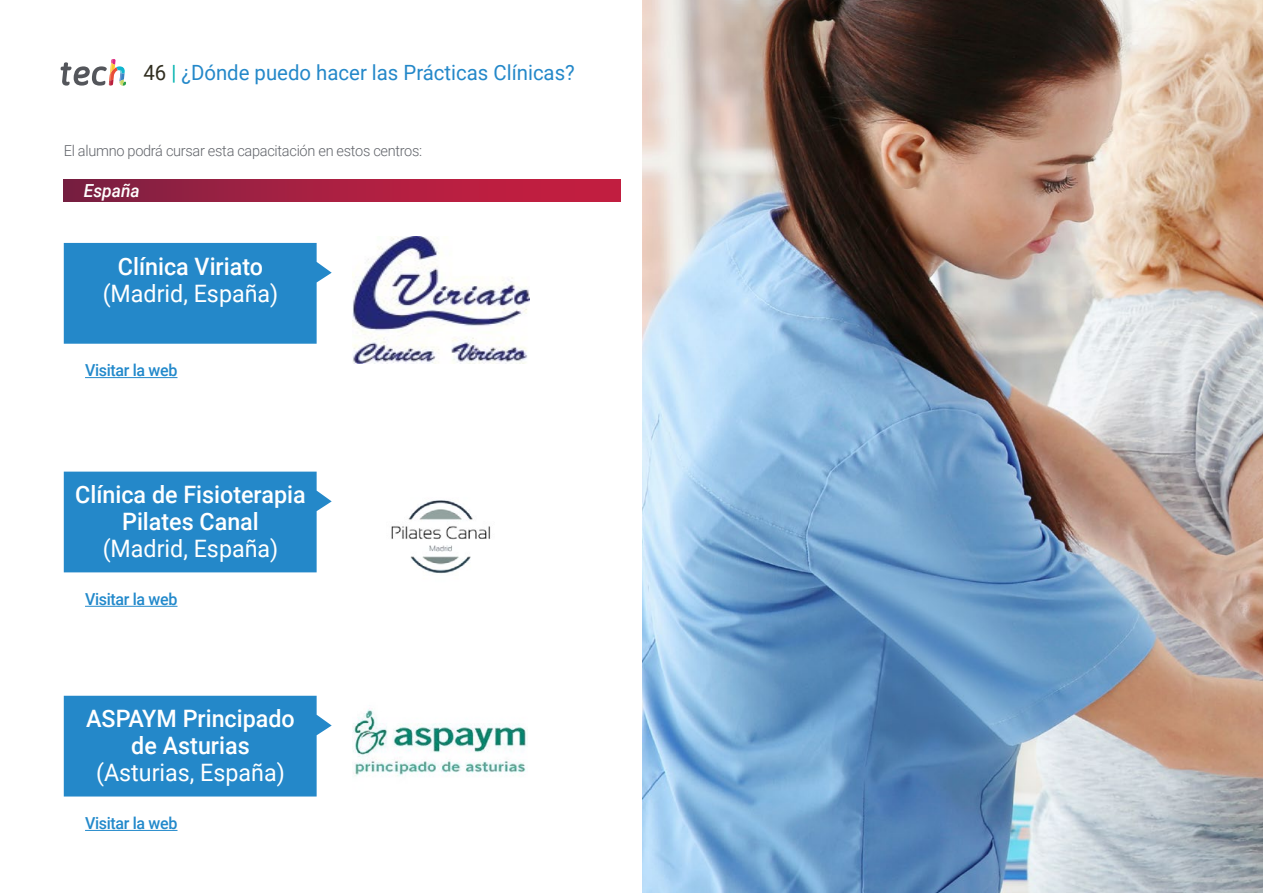
<style>
.page{position:relative;width:1263px;height:893px;background:#fff}
.page>*{position:absolute;margin:0;border:0;box-sizing:border-box;transform-origin:0 0}
.t1{font:500 24px/27px "Roboto";color:#fff;text-align:center}
.t2{font:24px "Roboto";color:#fff}
.t3{font:21px "Roboto";color:#2488c9}
.t4{font:italic 500 18px "Roboto";color:#fff}
.t5{font:500 16.5px "Roboto";letter-spacing:-.02em;color:#2289cb}
.t6{font:300 15px "Roboto";letter-spacing:-.02em;color:#61646a}
.s1{color:#312e20}
.s2{color:#00b2af}
</style>
<div class="page">
<svg style="left:61px;top:59px;width:65px;height:27px"></svg>
<img style="left:642px;top:0;width:621px;height:893px">
<div style="left:64px;top:243px;width:268px;height:101px;background:#2488c9"></div>
<img style="left:353px;top:237px;width:176px;height:126px">
<hr style="left:85px;top:830px;width:92px;height:1px;background:#2289cb">
<div style="left:64px;top:696px;width:268px;height:100px;background:#2488c9"></div>
<img style="left:353px;top:708px;width:173px;height:68px">
<hr style="left:85px;top:606px;width:92px;height:1px;background:#2289cb">
<div style="left:64px;top:472px;width:268px;height:100px;background:#2488c9"></div>
<img style="left:391px;top:500px;width:100px;height:74px">
<hr style="left:85px;top:377px;width:92px;height:1px;background:#2289cb">
<div style="left:64px;top:179px;width:557px;height:23px;background:linear-gradient(to right,#802142,#ce1e40)"></div>
<p class="t3" style="left:144px;top:57px;width:433px"><span class="s1">46</span> <span class="s2">|</span> ¿Dónde puedo hacer las Prácticas Clínicas?</p>
<p class="t6" style="left:64px;top:140px;width:360px">El alumno podrá cursar esta capacitación en estos centros:</p>
<p class="t4" style="left:84px;top:178px;width:58px">España</p>
<p class="t1" style="left:118px;top:252px;width:147px">Clínica Viriato</p>
<p class="t2" style="left:103px;top:276px;width:177px">(Madrid, España)</p>
<p class="t5" style="left:85px;top:359px;width:94px">Visitar la web</p>
<p class="t1" style="left:75px;top:480px;width:232px">Clínica de Fisioterapia<br>Pilates Canal</p>
<p class="t2" style="left:103px;top:532px;width:177px">(Madrid, España)</p>
<p class="t5" style="left:85px;top:588px;width:94px">Visitar la web</p>
<p class="t1" style="left:86px;top:704px;width:210px">ASPAYM Principado de Asturias</p>
<p class="t2" style="left:96px;top:756px;width:190px">(Asturias, España)</p>
<p class="t5" style="left:85px;top:812px;width:94px">Visitar la web</p>
</div>
